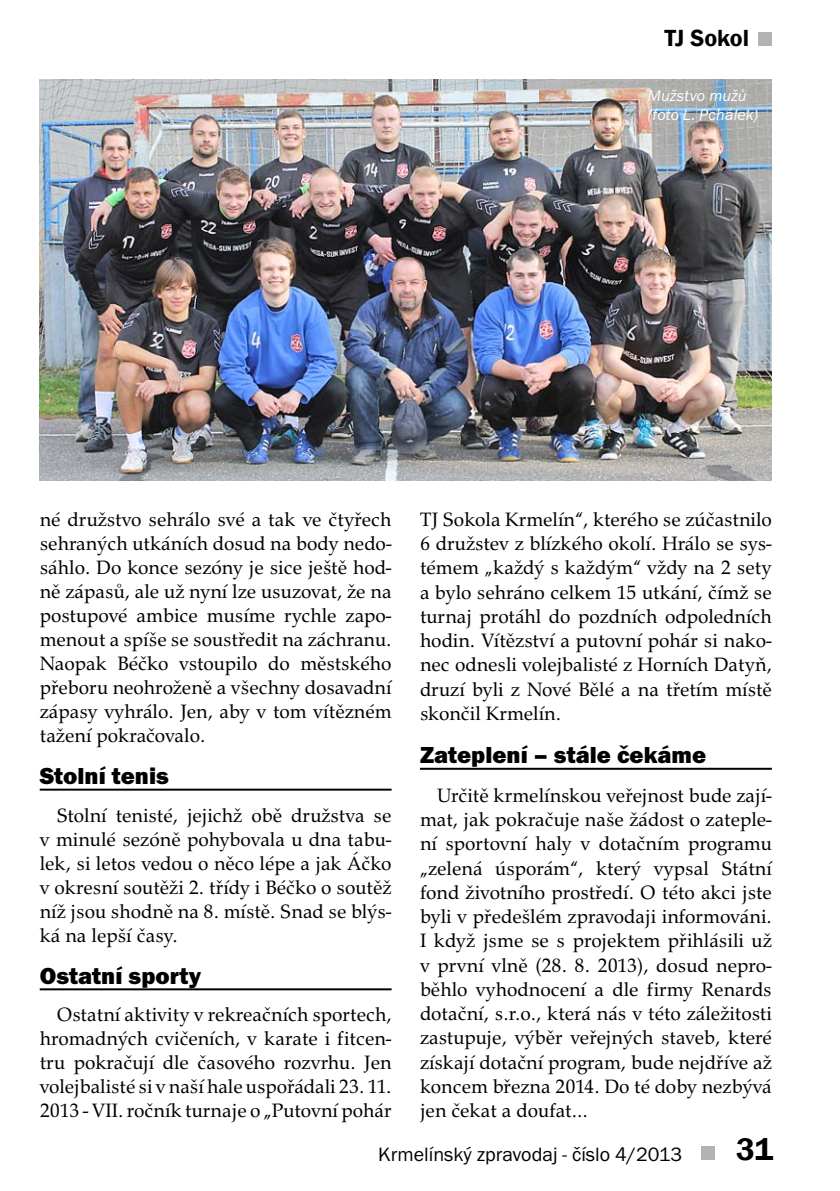
<style>
.page{position:relative;width:840px;height:1191px;background:#fff}
.page>*{position:absolute;margin:0;border:0;box-sizing:border-box;transform-origin:0 0}
.t1{font:600 32px "Franklin Gothic";color:#000}
.t2{font:24px "Franklin Got Itc TEE Heav";color:#000}
.t3{font:600 24px "Franklin Gothic";color:#000}
.t4{font:20px/24.2px "URW Palladio TEE";color:#000;text-align:justify}
.t5{font:20px "Franklin Got Itc TEE";color:#000}
.t6{font:italic 16px/19.2px "Franklin Got Itc TEE";letter-spacing:.005em;color:#fff}
</style>
<div class="page">
<div style="left:757px;top:33px;width:14px;height:13px;background:#b1b3b4"></div>
<div style="left:701px;top:1146px;width:13px;height:14px;background:#b1b3b4"></div>
<hr style="left:40px;top:788px;width:351px;height:2px;background:#000">
<hr style="left:40px;top:988px;width:351px;height:2px;background:#000">
<hr style="left:420px;top:768px;width:351px;height:2px;background:#000">
<img style="left:40px;top:79px;width:731px;height:402px">
<p class="t3" style="left:664px;top:24px;width:86px">TJ Sokol</p>
<p class="t6" style="left:647px;top:87px;width:112px">Mužstvo mužů (foto L. Pchálek)</p>
<p class="t4" style="left:40px;top:510px;width:353px">né družstvo sehrálo své a tak ve čtyřech sehraných utkáních dosud na body nedo&shy;sáhlo. Do konce sezóny je sice ještě hod&shy;ně zápasů, ale už nyní lze usuzovat, že na postupové ambice musíme rychle zapo&shy;menout a spíše se soustředit na záchranu.<br>Naopak Béčko vstoupilo do městského přeboru neohroženě a všechny dosavadní zápasy vyhrálo. Jen, aby v tom vítězném tažení pokračovalo.</p>
<p class="t2" style="left:40px;top:766px;width:131px">Stolní tenis</p>
<p class="t4" style="left:40px;top:805px;width:353px;text-indent:17px">Stolní tenisté, jejichž obě družstva se v minulé sezóně pohybovala u dna tabu&shy;lek, si letos vedou o něco lépe a jak Áčko v okresní soutěži 2. třídy i Béčko o soutěž níž jsou shodně na 8. místě. Snad se blýs&shy;ká na lepší časy.</p>
<p class="t2" style="left:40px;top:966px;width:163px">Ostatní sporty</p>
<p class="t4" style="left:40px;top:1005px;width:353px;text-indent:17px">Ostatní aktivity v rekreačních sportech, hromadných cvičeních, v karate i fitcen&shy;tru pokračují dle časového rozvrhu. Jen volejbalisté si v naší hale uspořádali 23. 11.<br>2013 - VII. ročník turnaje o „Putovní pohár</p>
<p class="t4" style="left:420px;top:510px;width:353px">TJ Sokola Krmelín“, kterého se zúčastnilo 6 družstev z blízkého okolí. Hrálo se sys&shy;témem „každý s každým“ vždy na 2 sety a bylo sehráno celkem 15 utkání, čímž se turnaj protáhl do pozdních odpoledních hodin. Vítězství a putovní pohár si nako&shy;nec odnesli volejbalisté z Horních Datyň, druzí byli z Nové Bělé a na třetím místě skončil Krmelín.</p>
<p class="t2" style="left:420px;top:746px;width:287px">Zateplení – stále čekáme</p>
<p class="t4" style="left:420px;top:785px;width:353px;text-indent:17px">Určitě krmelínskou veřejnost bude zají&shy;mat, jak pokračuje naše žádost o zateple&shy;ní sportovní haly v dotačním programu „zelená úsporám“, který vypsal Státní fond životního prostředí. O této akci jste byli v předešlém zpravodaji informováni.<br>I když jsme se s projektem přihlásili už v první vlně (28. 8. 2013), dosud nepro&shy;běhlo vyhodnocení a dle firmy Renards dotační, s.r.o., která nás v této záležitosti zastupuje, výběr veřejných staveb, které získají dotační program, bude nejdříve až koncem března 2014. Do té doby nezbývá jen čekat a doufat…</p>
<p class="t5" style="left:378px;top:1146px;width:305px">Krmelínský zpravodaj - číslo 4/2013</p>
<h1 class="t1" style="left:735px;top:1130px;width:38px">31</h1>
</div>
